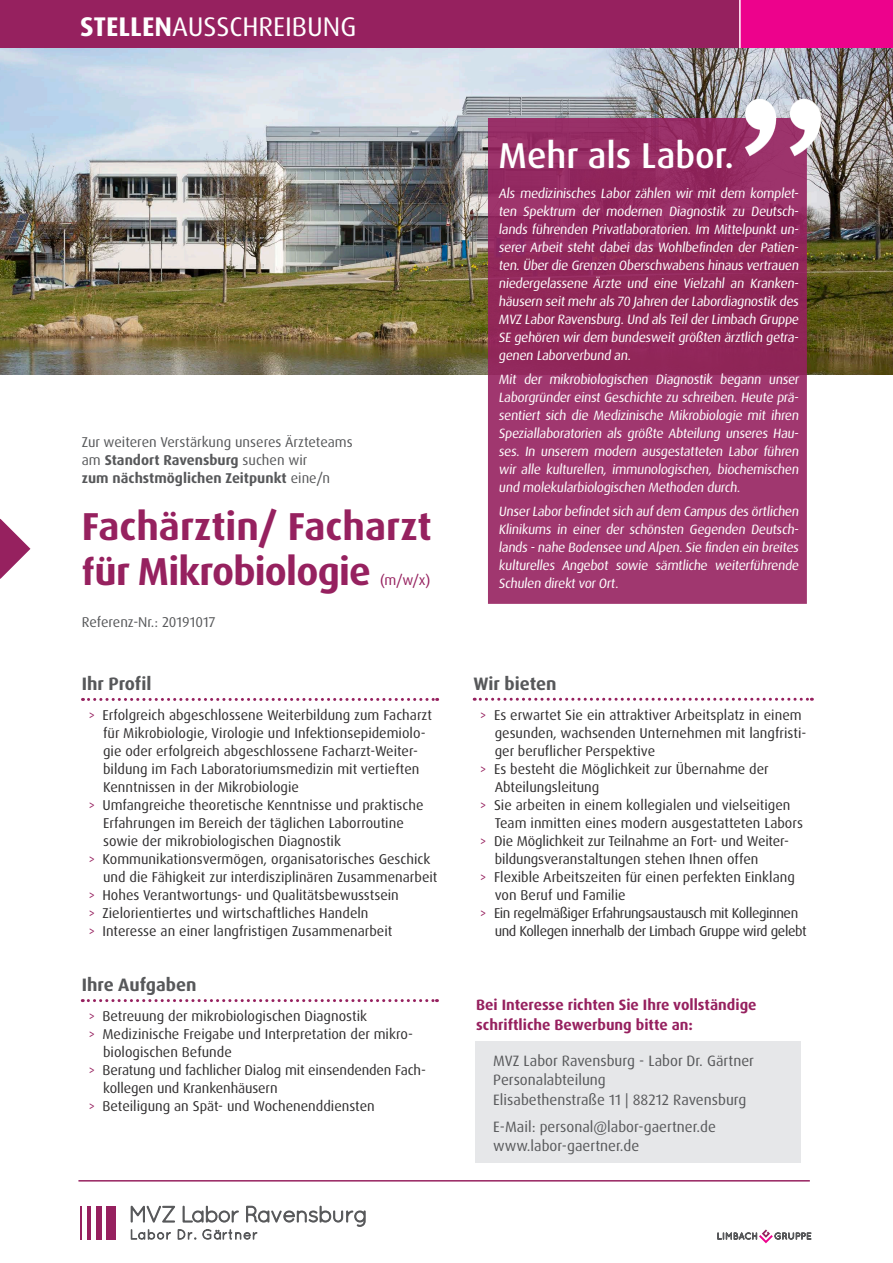
<style>
.page{position:relative;width:893px;height:1263px;background:#fff}
.page>*{position:absolute;margin:0;border:0;box-sizing:border-box;transform-origin:0 0}
.t1{font:700 39px "Dax OT";color:#96215f}
.t2{font:700 39px "Dax OT";letter-spacing:-.02em;color:#96215f}
.t3{font:500 36px "Dax OT";color:#fff}
.t4{font:27px "Dax OT";color:#fff}
.t5{font:700 18px "Dax OT";color:#57585a}
.t6{font:15px "Dax OT";color:#57585a}
.t7{font:700 15px "Dax OT";color:#96215f}
.t8{font:14.25px/18px "Dax OT";color:#312f30}
.t9{font:14.25px/18px "Dax OT";letter-spacing:-.03em;color:#312f30}
.t10{font:700 14.25px "Dax OT";color:#57585a}
.t11{font:14.25px "Dax OT";color:#57585a}
.t12{font:14.25px "Dax OT";color:#96215f}
.t13{font:13.5px/18px "Dax OT";color:#fff;text-align:justify}
.s1{font-weight:700}
.s2{font-weight:400}
.s3{font-size:36px}
.s4{color:#96215f}
</style>
<div class="page">
<div style="left:0;top:0;width:739px;height:49px;background:#96215f"></div>
<div style="left:740px;top:0;width:153px;height:49px;background:#ed028c"></div>
<hr style="left:78px;top:1180px;width:732px;height:1px;background:#96215f">
<div style="left:106px;top:1206px;width:10px;height:33px;background:#96215f"></div>
<div style="left:96px;top:1206px;width:6px;height:33px;background:#96215f"></div>
<hr style="left:88px;top:1206px;width:3px;height:33px;background:#96215f">
<hr style="left:80px;top:1206px;width:2px;height:33px;background:#96215f">
<svg style="left:131px;top:1205px;width:234px;height:34px"></svg>
<svg style="left:718px;top:1229px;width:93px;height:14px"></svg>
<hr style="left:739px;top:0;width:2px;height:50px;background:#fff">
<svg style="left:0;top:519px;width:30px;height:60px"></svg>
<img style="left:0;top:49px;width:893px;height:325px">
<svg style="left:82px;top:698px;width:356px;height:3px"></svg>
<svg style="left:474px;top:698px;width:338px;height:3px"></svg>
<svg style="left:82px;top:999px;width:355px;height:3px"></svg>
<svg style="left:488px;top:118px;width:319px;height:486px;background:#992f65"></svg>
<img style="left:733px;top:96px;width:99px;height:62px">
<div style="left:476px;top:1042px;width:325px;height:121px;background:#e6e7e9"></div>
<h3 class="t4" style="left:80px;top:10px;width:278px"><span class="s1">STELLEN</span>AUSSCHREIBUNG</h3>
<p class="t11" style="left:82px;top:433px;width:272px">Zur weiteren Verstärkung unseres Ärzteteams</p>
<p class="t10" style="left:82px;top:451px;width:227px"><span class="s2">am</span> Standort Ravensburg <span class="s2">suchen wir</span></p>
<p class="t10" style="left:82px;top:469px;width:250px">zum nächstmöglichen Zeitpunkt <span class="s2">eine/n</span></p>
<p class="t1" style="left:82px;top:501px;width:351px">Fachärztin/ Facharzt</p>
<p class="t2" style="left:82px;top:546px;width:291px"><span class="s3">f</span>ür Mikrobiologie</p>
<p class="t12" style="left:380px;top:571px;width:52px">(m/w/x)</p>
<p class="t11" style="left:82px;top:613px;width:135px">Referenz-Nr.: 20191017</p>
<p class="t5" style="left:82px;top:672px;width:71px">Ihr Profil</p>
<p class="t8" style="left:103px;top:706px;width:331px;text-indent:-14px"><span class="s4">&gt;</span> Erfolgreich abgeschlossene Weiterbildung zum Facharzt für Mikrobiologie, Virologie und Infektionsepidemiolo&shy;gie oder erfolgreich abgeschlossene Facharzt-Weiter&shy;bildung im Fach Laboratoriumsmedizin mit vertieften Kenntnissen in der Mikrobiologie</p>
<p class="t8" style="left:103px;top:796px;width:322px;text-indent:-14px"><span class="s4">&gt;</span> Umfangreiche theoretische Kenntnisse und praktische<br>Erfahrungen im Bereich der täglichen Laborroutine sowie der mikrobiologischen Diagnostik</p>
<p class="t8" style="left:103px;top:850px;width:336px;text-indent:-14px"><span class="s4">&gt;</span> Kommunikationsvermögen, organisatorisches Geschick und die Fähigkeit zur interdisziplinären Zusammenarbeit</p>
<p class="t8" style="left:89px;top:886px;width:311px"><span class="s4">&gt;</span> Hohes Verantwortungs- und Qualitätsbewusstsein</p>
<p class="t8" style="left:89px;top:904px;width:281px"><span class="s4">&gt;</span> Zielorientiertes und wirtschaftliches Handeln</p>
<p class="t8" style="left:89px;top:922px;width:305px"><span class="s4">&gt;</span> Interesse an einer langfristigen Zusammenarbeit</p>
<p class="t5" style="left:82px;top:973px;width:116px">Ihre Aufgaben</p>
<p class="t8" style="left:89px;top:1007px;width:279px"><span class="s4">&gt;</span> Betreuung der mikrobiologischen Diagnostik</p>
<p class="t8" style="left:103px;top:1025px;width:311px;text-indent:-14px"><span class="s4">&gt;</span> Medizinische Freigabe und Interpretation der mikro&shy;biologischen Befunde</p>
<p class="t8" style="left:103px;top:1061px;width:324px;text-indent:-14px"><span class="s4">&gt;</span> Beratung und fachlicher Dialog mit einsendenden Fach&shy;kollegen und Krankenhäusern</p>
<p class="t8" style="left:89px;top:1097px;width:287px"><span class="s4">&gt;</span> Beteiligung an Spät- und Wochenenddiensten</p>
<p class="t3" style="left:499px;top:132px;width:237px">Mehr als Labor.</p>
<p class="t13" style="left:499px;top:184px;width:304px">Als medizinisches Labor zählen wir mit dem komplet&shy;ten Spektrum der modernen Diagnostik zu Deutsch&shy;lands führenden Privatlaboratorien. Im Mittelpunkt un&shy;serer Arbeit steht dabei das Wohlbefinden der Patien&shy;ten. Überdie Grenzen Oberschwabens hinaus vertrauen niedergelassene Ärzte und eine Vielzahl an Kranken&shy;häusern seitmehrals 70 Jahren derLabordiagnostik des MVZ LaborRavensburg. Und als Teil derLimbach Gruppe SE gehören wir dem bundesweit größten ärztlich getra&shy;genen Laborverbund an.</p>
<p class="t13" style="left:499px;top:370px;width:304px">Mit der mikrobiologischen Diagnostik begann unser Laborgründer einst Geschichte zu schreiben. Heute prä&shy;sentiert sich die Medizinische Mikrobiologie mit ihren Speziallaboratorien als größte Abteilung unseres Hau&shy;ses. In unserem modern ausgestatteten Labor führen wir alle kulturellen, immunologischen, biochemischen und molekularbiologischen Methoden durch.</p>
<p class="t13" style="left:499px;top:502px;width:304px">UnserLaborbefindetsich aufdem Campus des örtlichen Klinikums in einer der schönsten Gegenden Deutsch&shy;lands -nahe Bodensee und Alpen.Sie finden ein breites kulturelles Angebot sowie sämtliche weiterführende Schulen direktvorOrt.</p>
<p class="t5" style="left:473px;top:672px;width:85px">Wir bieten</p>
<p class="t8" style="left:495px;top:706px;width:313px;text-indent:-14px"><span class="s4">&gt;</span> Es erwartet Sie ein attraktiver Arbeitsplatz in einem gesunden, wachsenden Unternehmen mit langfristi&shy;ger beruflicher Perspektive</p>
<p class="t8" style="left:495px;top:760px;width:276px;text-indent:-14px"><span class="s4">&gt;</span> Es besteht die Möglichkeit zur Übernahme der<br>Abteilungsleitung</p>
<p class="t8" style="left:495px;top:796px;width:310px;text-indent:-14px"><span class="s4">&gt;</span> Sie arbeiten in einem kollegialen und vielseitigen<br>Team inmitten eines modern ausgestatteten Labors</p>
<p class="t8" style="left:495px;top:832px;width:296px;text-indent:-14px"><span class="s4">&gt;</span> Die Möglichkeit zur Teilnahme an Fort- und Weiter&shy;bildungsveranstaltungen stehen Ihnen offen</p>
<p class="t8" style="left:495px;top:868px;width:302px;text-indent:-14px"><span class="s4">&gt;</span> Flexible Arbeitszeiten für einen perfekten Einklang von Beruf und Familie</p>
<p class="t9" style="left:495px;top:904px;width:313px;text-indent:-14px"><span class="s4">&gt;</span> Ein regelmäßiger Erfahrungsaustausch mit Kolleginnen und Kollegen innerhalb der Limbach Gruppe wird gelebt</p>
<p class="t7" style="left:476px;top:995px;width:282px">Bei Interesse richten Sie Ihre vollständige</p>
<p class="t7" style="left:476px;top:1015px;width:218px">schriftliche Bewerbung bitte an:</p>
<p class="t6" style="left:493px;top:1051px;width:262px">MVZ Labor Ravensburg - Labor Dr. Gärtner</p>
<p class="t6" style="left:493px;top:1070px;width:114px">Personalabteilung</p>
<p class="t6" style="left:493px;top:1090px;width:255px">Elisabethenstraße 11 | 88212 Ravensburg</p>
<p class="t6" style="left:493px;top:1117px;width:224px">E-Mail: personal@labor-gaertner.de</p>
<p class="t6" style="left:493px;top:1136px;width:147px">www.labor-gaertner.de</p>
</div>
